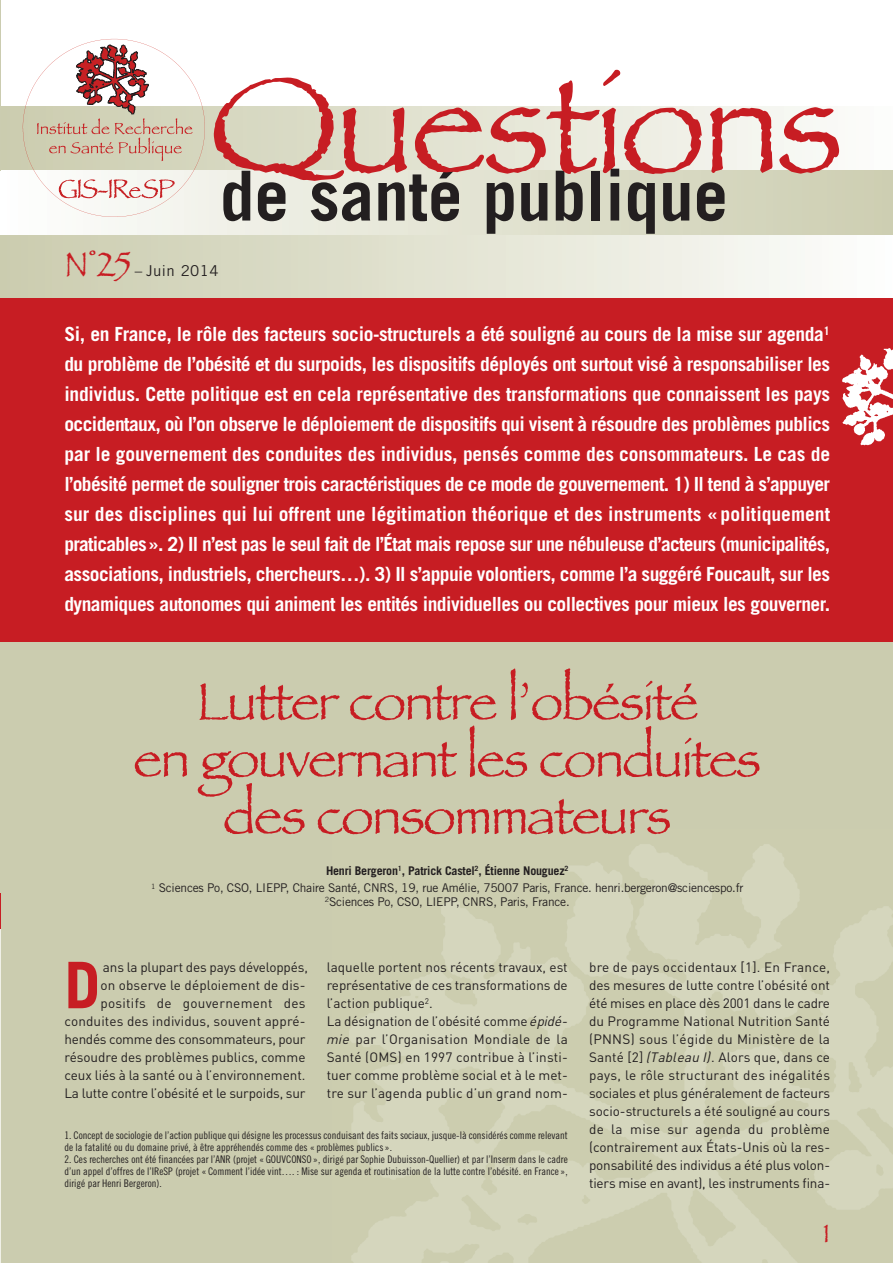
<style>
.page{position:relative;width:893px;height:1263px;background:#fff}
.page>*{position:absolute;margin:0;border:0;box-sizing:border-box;transform-origin:0 0}
.t1{font:142.5px "Papyrus";letter-spacing:-.025em;color:#c71d23}
.t2{font:700 69px "Trade Gothic LT Std";color:#231f20}
.t3{font:700 64.35px "Trade Gothic LT Std";color:#c71d23}
.t4{font:54px/57px "Papyrus";letter-spacing:-.035em;color:#c71d23;text-align:center}
.t5{font:36px "Papyrus";color:#c71d23}
.t6{font:27px "Papyrus";color:#c71d23}
.t7{font:700 19.5px/30px "Trade Gothic LT Std";letter-spacing:-.03em;color:#fff;text-align:justify}
.t8{font:15px "Trade Gothic LT Std";letter-spacing:.03em;color:#231f20}
.t9{font:13.5px/18px "DIN";letter-spacing:-.005em;color:#231f20;text-align:justify}
.t10{font:12px/17.7px "Trade Gothic LT Std";letter-spacing:-.02em;color:#231f20;text-align:center}
.t11{font:10.5px/12px "Trade Gothic LT Std Cn 18";color:#231f20}
.s1{font-weight:700}
.s2{font-style:italic}
</style>
<div class="page">
<hr style="left:0;top:0;width:1px;height:1263px;background:#cbccaf">
<div style="left:1px;top:298px;width:892px;height:965px;background:#cbccaf"></div>
<img style="left:349px;top:844px;width:544px;height:419px">
<svg style="left:1px;top:107px;width:892px;height:64px"></svg>
<div style="left:1px;top:234px;width:892px;height:64px;background:linear-gradient(to right,#cacbad,#fcfdfb)"></div>
<div style="left:1px;top:171px;width:892px;height:64px;background:linear-gradient(to right,#fdfefc,#cccdaf)"></div>
<div style="left:1px;top:298px;width:892px;height:344px;background:#c71d23"></div>
<img style="left:842px;top:348px;width:51px;height:98px">
<svg style="left:23px;top:39px;width:182px;height:178px"></svg>
<hr style="left:0;top:911px;width:1px;height:352px;background:#f0f0e7">
<hr style="left:0;top:893px;width:1px;height:35px;background:#c71d23">
<h1 class="t1" style="left:209px;top:39px;width:636px">Questions</h1>
<h2 class="t2" style="left:220px;top:171px;width:509px">de santé publique</h2>
<h3 class="t5" style="left:64px;top:243px;width:69px">N°25</h3>
<p class="t8" style="left:135px;top:266px;width:86px">– Juin 2014</p>
<p class="t7" style="left:64px;top:321px;width:767px">Si, en France, le rôle des facteurs socio-structurels a été souligné au cours de la mise sur agenda<sup>1 </sup>du problème de l’obésité et du surpoids, les dispositifs déployés ont surtout visé à responsabiliser les individus. Cette politique est en cela représentative des transformations que connaissent les pays occidentaux, où l’on observe le déploiement de dispositifs qui visent à résoudre des problèmes publics par le gouvernement des conduites des individus, pensés comme des consommateurs. Le cas de l’obésité permet de souligner trois caractéristiques de ce mode de gouvernement. 1) Il tend à s’appuyer sur des disciplines qui lui offrent une légitimation théorique et des instruments «politiquement praticables». 2) Il n’est pas le seul fait de l’État mais repose sur une nébuleuse d’acteurs (municipalités, associations, industriels, chercheurs…). 3) Il s’appuie volontiers, comme l’a suggéré Foucault, sur les dynamiques autonomes qui animent les entités individuelles ou collectives pour mieux les gouverner.</p>
<h3 class="t4" style="left:133px;top:672px;width:629px">Lutter contre l’obésité<br>en gouvernant les conduites des consommateurs</h3>
<p class="t10" style="left:151px;top:862px;width:594px"><span class="s1">Henri Bergeron</span><sup>1</sup><span class="s1">, Patrick Castel</span><sup>2</sup><span class="s1">, Étienne Nouguez</span><sup>2<br></sup><sup>1</sup> Sciences Po, CSO, LIEPP, Chaire Santé, CNRS, 19, rue Amélie, 75007 Paris, France. henri.bergeron@sciencespo.fr</p>
<p class="t10" style="left:325px;top:894px;width:246px"><sup>2</sup>Sciences Po, CSO, LIEPP, CNRS, Paris, France.</p>
<h3 class="t3" style="left:64px;top:962px;width:37px">D</h3>
<p class="t9" style="left:64px;top:959px;width:245px;text-align:right">ans la plupart des pays développés,<br>on observe le déploiement de dis&shy;positifs de gouvernement des conduites des individus, souvent appré&shy;hendés comme des consommateurs, pour résoudre des problèmes publics, comme ceux liés à la santé ou à l’environnement.<br>La lutte contre l’obésité et le surpoids, sur</p>
<p class="t9" style="left:327px;top:959px;width:242px;text-align:left">laquelle portent nos récents travaux, est représentative de ces transformations de l’action publique<sup>2</sup>.<br>La désignation de l’obésité comme <span class="s2">épidé&shy;mie</span> par l’Organisation Mondiale de la Santé (OMS) en 1997 contribue à l’insti&shy;tuer comme problème social et à le met&shy;tre sur l’agenda public d’un grand nom-</p>
<p class="t11" style="left:64px;top:1130px;width:505px">1. Concept de sociologie de l’action publique qui désigne les processus conduisant des faits sociaux, jusque-là considérés comme relevant de la fatalité ou du domaine privé, à être appréhendés comme des «problèmes publics».</p>
<p class="t11" style="left:64px;top:1154px;width:505px;text-align:justify">2. Ces recherches ont été financées par l’ANR (projet «GOUVCONSO», dirigé par Sophie Dubuisson-Quellier) et par l’Inserm dans le cadre d’un appel d’offres de l’IReSP (projet «Comment l’idée vint…. : Mise sur agenda et routinisation de la lutte contre l’obésité. en France», dirigé par Henri Bergeron).</p>
<p class="t9" style="left:589px;top:959px;width:242px">bre de pays occidentaux [1]. En France, des mesures de lutte contre l’obésité ont été mises en place dès 2001 dans le cadre du Programme National Nutrition Santé (PNNS) sous l’égide du Ministère de la Santé [2] <span class="s2">(Tableau I)</span>. Alors que, dans ce pays, le rôle structurant des inégalités sociales et plus généralement de facteurs socio-structurels a été souligné au cours de la mise sur agenda du problème (contrairement aux États-Unis où la res&shy;ponsabilité des individus a été plus volon&shy;tiers mise en avant), les instruments fina-</p>
<h3 class="t6" style="left:823px;top:1217px;width:8px">1</h3>
</div>
